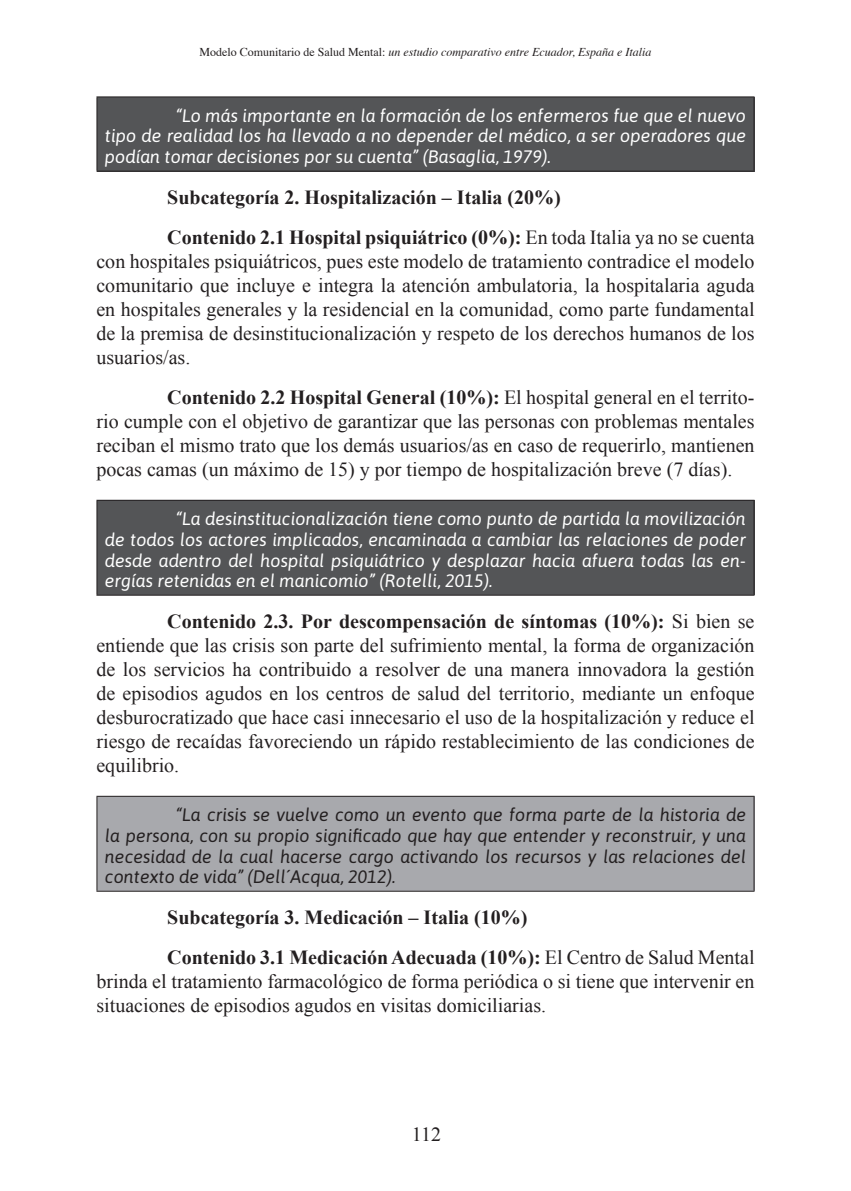
<style>
.page{position:relative;width:851px;height:1191px;background:#fff}
.page>*{position:absolute;margin:0;border:0;box-sizing:border-box;transform-origin:0 0}
.t1{font:20px/24px "Times New Roman";color:#231f20;text-align:justify}
.t2{font:700 20px/40px "Times New Roman";color:#231f20}
.t3{font:italic 18px/20.6px "Asap";color:#fff;text-align:justify}
.t4{font:italic 18px/20.8px "Asap";color:#231f20;text-align:justify}
.t5{font:italic 12px "Times";color:#231f20}
.s1{font-style:normal}
.s2{font-weight:400}
.s3{font-weight:700}
</style>
<div class="page">
<div style="left:97px;top:97px;width:657px;height:74px;background:#545557"></div>
<hr style="left:96px;top:96px;width:658px;height:1px;background:#231f20">
<hr style="left:96px;top:97px;width:1px;height:74px;background:#231f20">
<hr style="left:753px;top:97px;width:1px;height:74px;background:#231f20">
<hr style="left:96px;top:171px;width:658px;height:1px;background:#231f20">
<div style="left:97px;top:500px;width:657px;height:95px;background:#545557"></div>
<hr style="left:96px;top:500px;width:658px;height:1px;background:#231f20">
<hr style="left:96px;top:501px;width:1px;height:94px;background:#231f20">
<hr style="left:753px;top:501px;width:1px;height:94px;background:#231f20">
<hr style="left:96px;top:595px;width:658px;height:1px;background:#231f20">
<div style="left:97px;top:796px;width:657px;height:95px;background:#a8a9ad"></div>
<hr style="left:96px;top:796px;width:658px;height:1px;background:#231f20">
<hr style="left:96px;top:797px;width:1px;height:93px;background:#231f20">
<hr style="left:753px;top:797px;width:1px;height:93px;background:#231f20">
<hr style="left:96px;top:890px;width:658px;height:1px;background:#231f20">
<p class="t5" style="left:199px;top:41px;width:453px"><span class="s1">Modelo Comunitario de Salud Mental:</span> un estudio comparativo entre Ecuador, España e Italia</p>
<p class="t3" style="left:105px;top:104px;width:642px;text-indent:71px">“Lo más importante en la formación de los enfermeros fue que el nuevo tipo de realidad los ha llevado a no depender del médico, a ser operadores que podían tomar decisiones por su cuenta” (Basaglia, 1979).</p>
<p class="t2" style="left:167px;top:176px;width:588px">Subcategoría 2. Hospitalización – Italia (20%)<br>Contenido 2.1 Hospital psiquiátrico (0%): <span class="s2">En toda Italia ya no se cuenta</span></p>
<p class="t1" style="left:96px;top:249px;width:659px">con hospitales psiquiátricos, pues este modelo de tratamiento contradice el modelo comunitario que incluye e integra la atención ambulatoria, la hospitalaria aguda en hospitales generales y la residencial en la comunidad, como parte fundamental de la premisa de desinstitucionalización y respeto de los derechos humanos de los usuarios/as.</p>
<p class="t1" style="left:96px;top:385px;width:659px;text-indent:71px"><span class="s3">Contenido 2.2 Hospital General (10%):</span> El hospital general en el territo&shy;rio cumple con el objetivo de garantizar que las personas con problemas mentales reciban el mismo trato que los demás usuarios/as en caso de requerirlo, mantienen pocas camas (un máximo de 15) y por tiempo de hospitalización breve (7 días).</p>
<p class="t3" style="left:105px;top:508px;width:642px;text-indent:71px">“La desinstitucionalización tiene como punto de partida la movilización de todos los actores implicados, encaminada a cambiar las relaciones de poder desde adentro del hospital psiquiátrico y desplazar hacia afuera todas las en&shy;ergías retenidas en el manicomio” (Rotelli, 2015).</p>
<p class="t1" style="left:96px;top:609px;width:659px;text-indent:71px"><span class="s3">Contenido 2.3. Por descompensación de síntomas (10%):</span> Si bien se entiende que las crisis son parte del sufrimiento mental, la forma de organización de los servicios ha contribuido a resolver de una manera innovadora la gestión de episodios agudos en los centros de salud del territorio, mediante un enfoque desburocratizado que hace casi innecesario el uso de la hospitalización y reduce el riesgo de recaídas favoreciendo un rápido restablecimiento de las condiciones de equilibrio.</p>
<p class="t4" style="left:105px;top:803px;width:642px;text-indent:71px">“La crisis se vuelve como un evento que forma parte de la historia de la persona, con su propio significado que hay que entender y reconstruir, y una necesidad de la cual hacerse cargo activando los recursos y las relaciones del contexto de vida” (Dell´Acqua, 2012).</p>
<p class="t2" style="left:167px;top:896px;width:588px">Subcategoría 3. Medicación – Italia (10%)<br>Contenido 3.1 Medicación Adecuada (10%): <span class="s2">El Centro de Salud Mental</span></p>
<p class="t1" style="left:96px;top:968px;width:659px">brinda el tratamiento farmacológico de forma periódica o si tiene que intervenir en situaciones de episodios agudos en visitas domiciliarias.</p>
<p class="t1" style="left:412px;top:1121px;width:31px">112</p>
</div>
